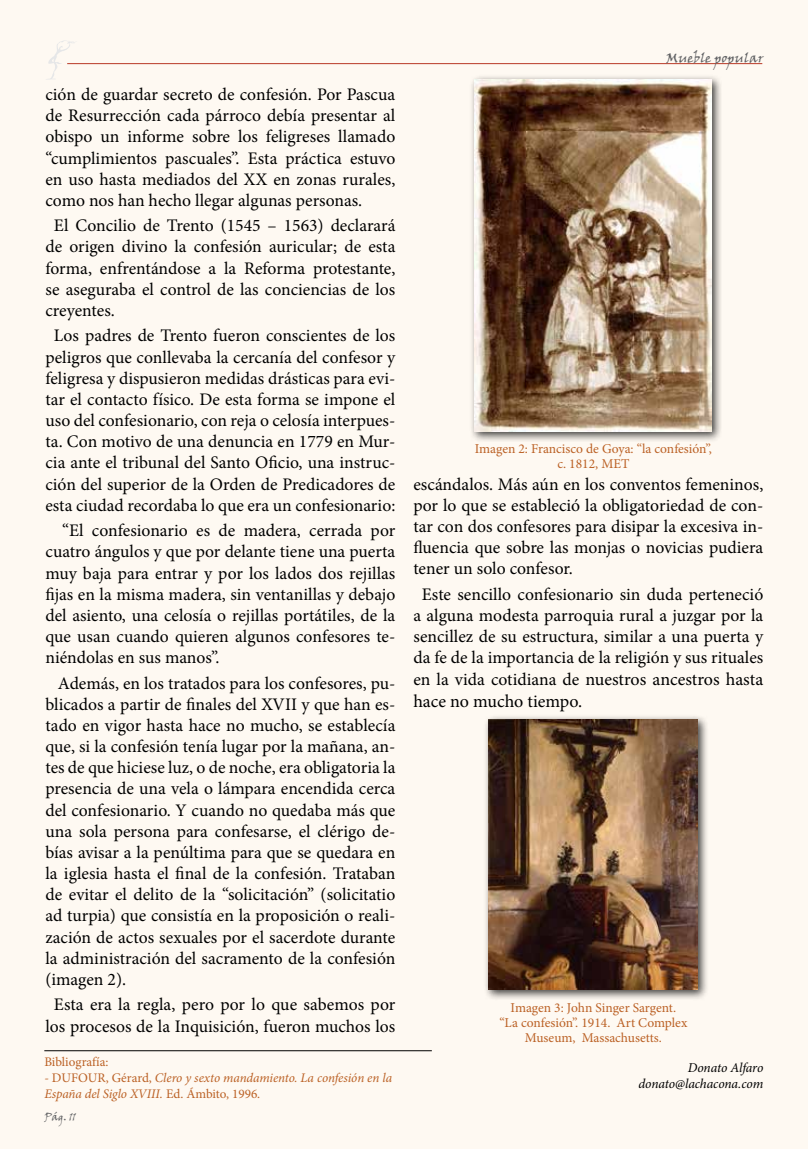
<style>
.page{position:relative;width:808px;height:1149px;background:#fff}
.page>*{position:absolute;margin:0;border:0;box-sizing:border-box;transform-origin:0 0}
.t1{font:18px/21.6px "Minion Pro";letter-spacing:-.005em;color:#000}
.t2{font:17.7px/21.1px "Minion Pro";color:#000;text-align:justify}
.t3{font:13.5px/15px "Minion Pro";color:#bb6125;text-align:center}
.t4{font:italic 13.5px/16.2px "Minion Pro";letter-spacing:-.01em;color:#000;text-align:right}
.t5{font:13.5px "Viner Hand ITC";color:#616264}
.t6{font:italic 13.2px/15.8px "Minion Pro";letter-spacing:-.005em;color:#bb6125}
.t7{font:13.2px "Minion Pro";color:#bb6125}
.t8{font:10.5px "Viner Hand ITC";color:#616264}
.s1{font-style:normal}
.s2{font-size:17.7px}
</style>
<div class="page">
<div style="left:0;top:0;width:808px;height:1148px;background:#fef9f2"></div>
<hr style="left:67px;top:63px;width:695px;height:1px;background:#b93926">
<svg style="left:46px;top:40px;width:31px;height:40px"></svg>
<hr style="left:44px;top:1049px;width:388px;height:1px;background:#000">
<div style="left:470px;top:74px;width:253px;height:368px;background:#000;opacity:.75"></div>
<img style="left:475px;top:80px;width:237px;height:351px">
<div style="left:484px;top:713px;width:225px;height:287px;background:#000;opacity:.75"></div>
<img style="left:489px;top:719px;width:209px;height:270px">
<p class="t2" style="left:45px;top:84px;width:351px">ción de guardar secreto de confesión. Por Pascua de Resurrección cada párroco debía presentar al obispo un informe sobre los feligreses llamado “cumplimientos pascuales”. Esta práctica estuvo en uso hasta mediados del XX en zonas rurales, como nos han hecho llegar algunas personas.</p>
<p class="t2" style="left:45px;top:215px;width:351px;text-indent:8px">El Concilio de Trento (1545 – 1563) declarará de origen divino la confesión auricular; de esta forma, enfrentándose a la Reforma protestante, se aseguraba el control de las conciencias de los creyentes.</p>
<p class="t2" style="left:45px;top:325px;width:352px;text-align:center">Los padres de Trento fueron conscientes de los peligros que conllevaba la cercanía del confesor y feligresa y dispusieron medidas drásticas para evi&shy;tar el contacto físico. De esta forma se impone el uso del confesionario, con reja o celosía interpues&shy;ta. Con motivo de una denuncia en 1779 en Mur&shy;cia ante el tribunal del Santo Oficio, una instruc&shy;ción del superior de la Orden de Predicadores de esta ciudad recordaba lo que era un confesionario:</p>
<p class="t2" style="left:45px;top:520px;width:351px;text-indent:17px">“El confesionario es de madera, cerrada por cuatro ángulos y que por delante tiene una puerta muy baja para entrar y por los lados dos rejillas fijas en la misma madera, sin ventanillas y debajo del asiento, una celosía o rejillas portátiles, de la que usan cuando quieren algunos confesores te&shy;niéndolas en sus manos”.</p>
<p class="t2" style="left:45px;top:672px;width:351px;text-indent:12px">Además, en los tratados para los confesores, pu&shy;blicados a partir de finales del XVII y que han es&shy;tado en vigor hasta hace no mucho, se establecía que, si la confesión tenía lugar por la mañana, an&shy;tes de que hiciese luz, o de noche, era obligatoria la presencia de una vela o lámpara encendida cerca del confesionario. Y cuando no quedaba más que una sola persona para confesarse, el clérigo de&shy;bías avisar a la penúltima para que se quedara en la iglesia hasta el final de la confesión. Trataban de evitar el delito de la “solicitación” (solicitatio ad turpia) que consistía en la proposición o reali&shy;zación de actos sexuales por el sacerdote durante la administración del sacramento de la confesión (imagen 2).</p>
<p class="t2" style="left:45px;top:993px;width:351px;text-align:center">Esta era la regla, pero por lo que sabemos por los procesos de la Inquisición, fueron muchos los</p>
<p class="t7" style="left:44px;top:1052px;width:66px">Bibliografía:</p>
<p class="t6" style="left:44px;top:1069px;width:349px"><span class="s1">- DUFOUR, Gérard,</span> Clero y sexto mandamiento. La confesión en la<br>España del Siglo XVIII. <span class="s1">Ed. Ámbito, 1996.</span></p>
<p class="t8" style="left:44px;top:1109px;width:33px">Pág. 11</p>
<p class="t5" style="left:666px;top:49px;width:99px">Mueble popular</p>
<p class="t3" style="left:475px;top:441px;width:238px">Imagen 2: Francisco de Goya: “la confesión”, c. 1812, MET</p>
<p class="t2" style="left:413px;top:473px;width:351px">escándalos. Más aún en los conventos femeninos, por lo que se estableció la obligatoriedad de con&shy;tar con dos confesores para disipar la excesiva in&shy;fluencia que sobre las monjas o novicias pudiera tener un solo confesor.</p>
<p class="t2" style="left:413px;top:583px;width:352px;text-align:center">Este sencillo confesionario sin duda perteneció a alguna modesta parroquia rural a juzgar por la sencillez de su estructura, similar a una puerta y da fe de la importancia de la religión y sus rituales</p>
<p class="t1" style="left:413px;top:668px;width:351px"><span class="s2">en la vida cotidiana de</span> nuestros ancestros hasta hace no mucho tiempo.</p>
<p class="t3" style="left:499px;top:1000px;width:189px">Imagen 3: John Singer Sargent.<br>“La confesión”. 1914. Art Complex<br>Museum, Massachusetts.</p>
<p class="t4" style="left:638px;top:1059px;width:126px">Donato Alfaro donato@lachacona.com</p>
</div>
